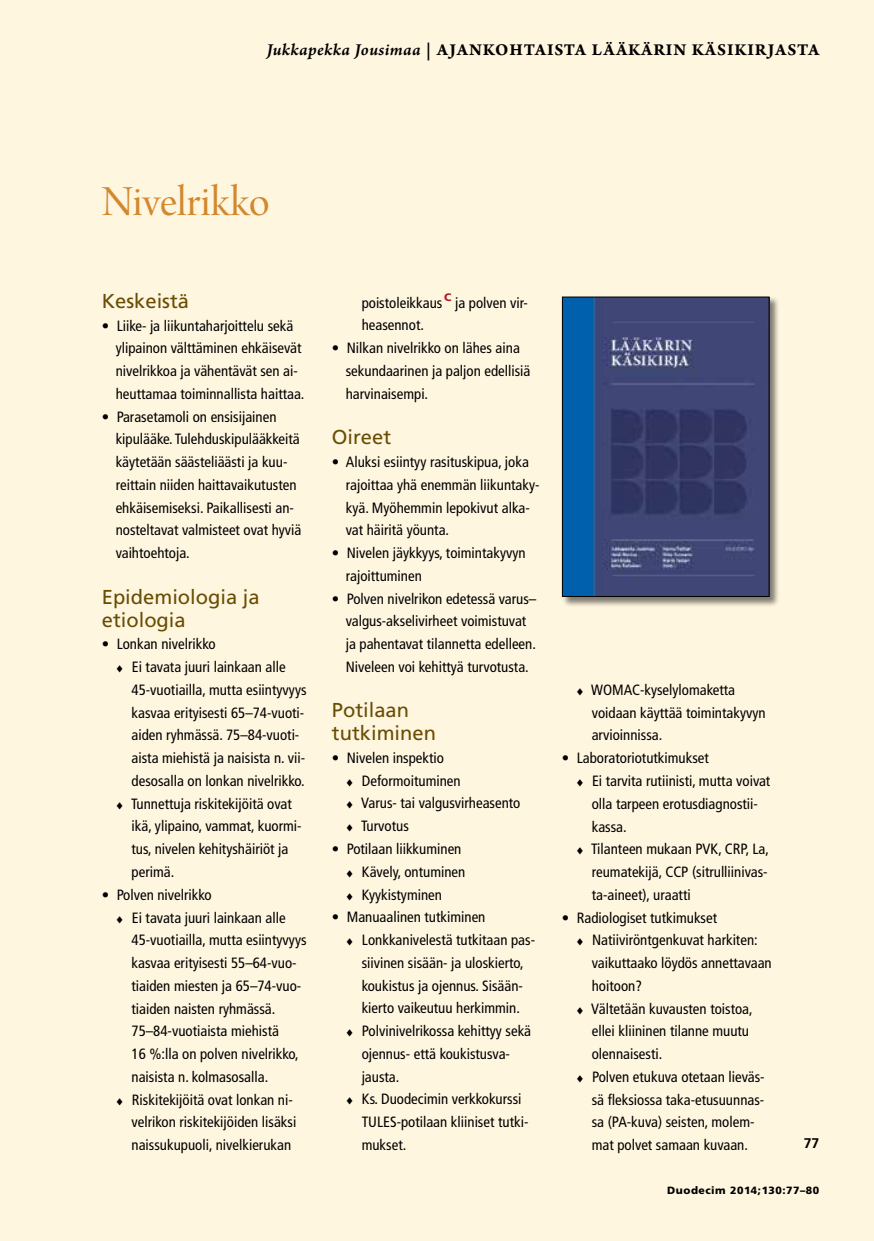
<style>
.page{position:relative;width:874px;height:1241px;background:#fff}
.page>*{position:absolute;margin:0;border:0;box-sizing:border-box;transform-origin:0 0}
.t1{font:45.5px "Arno Pro Display";color:#d3882d}
.t2{font:20.12px/22.8px "Frutiger LT Std";color:#684d03}
.t3{font:17.5px "Arno Pro Bold Sm Text";letter-spacing:.05em;color:#000}
.t4{font:condensed 14.88px/22.8px "Frutiger LT Std";color:#000}
.t5{font:700 14px "Frutiger LT Std";color:#000}
.t6{font:900 10.5px "Frutiger LT Std";letter-spacing:.05em;color:#000}
.s1{font-family:"Arno Pro Smbd Italic Sm Text"}
</style>
<div class="page">
<div style="left:0;top:0;width:873px;height:1240px;background:#fff6e0"></div>
<div style="left:561px;top:296px;width:218px;height:311px;background:#000;opacity:.5"></div>
<img style="left:563px;top:298px;width:204px;height:297px">
<div style="left:561px;top:296px;width:208px;height:301px;border:1px solid #000"></div>
<p class="t3" style="left:267px;top:39px;width:553px"><span class="s1">Jukkapekka Jousimaa</span> | AJANKOHTAISTA LÄÄKÄRIN KÄSIKIRJASTA</p>
<h1 class="t1" style="left:102px;top:176px;width:169px">Nivelrikko</h1>
<h2 class="t2" style="left:102px;top:289px;width:89px">Keskeistä</h2>
<p class="t4" style="left:116px;top:314px;width:190px;text-indent:-14px">• Liike- ja liikuntaharjoittelu sekä ylipainon välttäminen ehkäisevät nivelrikkoa ja vähentävät sen ai&shy;heuttamaa toiminnallista haittaa.</p>
<p class="t4" style="left:116px;top:405px;width:187px;text-indent:-14px">• Parasetamoli on ensisijainen kipulääke. Tulehduskipulääkkeitä käytetään säästeliäästi ja kuu&shy;reittain niiden haittavaikutusten ehkäisemiseksi. Paikallisesti an&shy;nosteltavat valmisteet ovat hyviä vaihtoehtoja.</p>
<h2 class="t2" style="left:102px;top:585px;width:159px">Epidemiologia ja etiologia</h2>
<p class="t4" style="left:102px;top:632px;width:115px">• Lonkan nivelrikko</p>
<p class="t4" style="left:115px;top:655px;width:172px">♦ Ei tavata juuri lainkaan alle</p>
<p class="t4" style="left:131px;top:678px;width:176px">45-vuotiailla, mutta esiintyvyys</p>
<p class="t4" style="left:131px;top:701px;width:174px">kasvaa erityisesti 65–74-vuoti-</p>
<p class="t4" style="left:131px;top:723px;width:169px">aiden ryhmässä. 75–84-vuoti-</p>
<p class="t4" style="left:131px;top:746px;width:175px">aista miehistä ja naisista n. vii-</p>
<p class="t4" style="left:131px;top:769px;width:174px">desosalla on lonkan nivelrikko.</p>
<p class="t4" style="left:115px;top:792px;width:178px">♦ Tunnettuja riskitekijöitä ovat</p>
<p class="t4" style="left:131px;top:814px;width:171px">ikä, ylipaino, vammat, kuormi-</p>
<p class="t4" style="left:131px;top:837px;width:158px">tus, nivelen kehityshäiriöt ja</p>
<p class="t4" style="left:131px;top:860px;width:44px">perimä.</p>
<p class="t4" style="left:102px;top:883px;width:111px">• Polven nivelrikko</p>
<p class="t4" style="left:115px;top:905px;width:172px">♦ Ei tavata juuri lainkaan alle</p>
<p class="t4" style="left:131px;top:928px;width:176px">45-vuotiailla, mutta esiintyvyys</p>
<p class="t4" style="left:131px;top:951px;width:166px">kasvaa erityisesti 55–64-vuo-</p>
<p class="t4" style="left:131px;top:974px;width:171px">tiaiden miesten ja 65–74-vuo-</p>
<p class="t4" style="left:131px;top:996px;width:145px">tiaiden naisten ryhmässä.</p>
<p class="t4" style="left:131px;top:1019px;width:149px">75–84-vuotiaista miehistä</p>
<p class="t4" style="left:131px;top:1042px;width:169px">16 %:lla on polven nivelrikko,</p>
<p class="t4" style="left:131px;top:1065px;width:138px">naisista n. kolmasosalla.</p>
<p class="t4" style="left:115px;top:1087px;width:179px">♦ Riskitekijöitä ovat lonkan ni-</p>
<p class="t4" style="left:131px;top:1110px;width:166px">velrikon riskitekijöiden lisäksi</p>
<p class="t4" style="left:131px;top:1133px;width:161px">naissukupuoli, nivelkierukan</p>
<p class="t4" style="left:361px;top:291px;width:168px">poistoleikkaus <sup>C</sup> ja polven vir&shy;heasennot.</p>
<p class="t4" style="left:345px;top:336px;width:186px;text-indent:-14px">• Nilkan nivelrikko on lähes aina sekundaarinen ja paljon edellisiä harvinaisempi.</p>
<h2 class="t2" style="left:332px;top:426px;width:61px">Oireet</h2>
<p class="t4" style="left:345px;top:450px;width:195px;text-indent:-14px">• Aluksi esiintyy rasituskipua, joka rajoittaa yhä enemmän liikuntaky&shy;kyä. Myöhemmin lepokivut alka&shy;vat häiritä yöunta.</p>
<p class="t4" style="left:345px;top:541px;width:181px;text-indent:-14px">• Nivelen jäykkyys, toimintakyvyn rajoittuminen</p>
<p class="t4" style="left:345px;top:587px;width:192px;text-indent:-14px">• Polven nivelrikon edetessä varus– valgus-akselivirheet voimistuvat ja pahentavat tilannetta edelleen.<br>Niveleen voi kehittyä turvotusta.</p>
<h2 class="t2" style="left:332px;top:699px;width:106px">Potilaan tutkiminen</h2>
<p class="t4" style="left:345px;top:746px;width:177px;text-indent:-13px">• Nivelen inspektio<br>♦ Deformoituminen<br>♦ Varus- tai valgusvirheasento ♦ Turvotus</p>
<p class="t4" style="left:345px;top:837px;width:121px;text-indent:-13px">• Potilaan liikkuminen ♦ Kävely, ontuminen ♦ Kyykistyminen</p>
<p class="t4" style="left:332px;top:905px;width:155px">• Manuaalinen tutkiminen</p>
<p class="t4" style="left:345px;top:928px;width:191px">♦ Lonkkanivelestä tutkitaan pas-</p>
<p class="t4" style="left:361px;top:951px;width:163px">siivinen sisään- ja uloskierto,</p>
<p class="t4" style="left:361px;top:973px;width:163px">koukistus ja ojennus. Sisään-</p>
<p class="t4" style="left:361px;top:996px;width:160px">kierto vaikeutuu herkimmin.</p>
<p class="t4" style="left:345px;top:1019px;width:187px">♦ Polvinivelrikossa kehittyy sekä</p>
<p class="t4" style="left:361px;top:1042px;width:148px">ojennus- että koukistusva-</p>
<p class="t4" style="left:361px;top:1064px;width:39px">jausta.</p>
<p class="t4" style="left:345px;top:1087px;width:178px">♦ Ks. Duodecimin verkkokurssi</p>
<p class="t4" style="left:361px;top:1110px;width:168px">TULES-potilaan kliiniset tutki-</p>
<p class="t4" style="left:361px;top:1133px;width:46px">mukset.</p>
<p class="t4" style="left:591px;top:678px;width:175px;text-indent:-16px">♦ WOMAC-kyselylomaketta voidaan käyttää toimintakyvyn arvioinnissa.</p>
<p class="t4" style="left:561px;top:746px;width:148px">• Laboratoriotutkimukset</p>
<p class="t4" style="left:575px;top:769px;width:196px">♦ Ei tarvita rutiinisti, mutta voivat</p>
<p class="t4" style="left:591px;top:792px;width:168px">olla tarpeen erotusdiagnostii-</p>
<p class="t4" style="left:591px;top:815px;width:36px">kassa.</p>
<p class="t4" style="left:575px;top:837px;width:195px">♦ Tilanteen mukaan PVK, CRP, La,</p>
<p class="t4" style="left:591px;top:860px;width:177px">reumatekijä, CCP (sitrulliinivas-</p>
<p class="t4" style="left:591px;top:883px;width:100px">ta-aineet), uraatti</p>
<p class="t4" style="left:561px;top:906px;width:157px">• Radiologiset tutkimukset</p>
<p class="t4" style="left:575px;top:928px;width:184px">♦ Natiiviröntgenkuvat harkiten:</p>
<p class="t4" style="left:591px;top:951px;width:181px">vaikuttaako löydös annettavaan</p>
<p class="t4" style="left:591px;top:974px;width:52px">hoitoon?</p>
<p class="t4" style="left:575px;top:997px;width:179px">♦ Vältetään kuvausten toistoa,</p>
<p class="t4" style="left:591px;top:1019px;width:159px">ellei kliininen tilanne muutu</p>
<p class="t4" style="left:591px;top:1042px;width:72px">olennaisesti.</p>
<p class="t4" style="left:575px;top:1065px;width:191px">♦ Polven etukuva otetaan lieväs-</p>
<p class="t4" style="left:591px;top:1088px;width:174px">sä fleksiossa taka-etusuunnas-</p>
<p class="t4" style="left:591px;top:1110px;width:164px">sa (PA-kuva) seisten, molem-</p>
<p class="t4" style="left:591px;top:1133px;width:158px">mat polvet samaan kuvaan.</p>
<p class="t6" style="left:667px;top:1183px;width:153px">Duodecim 2014;130:77–80</p>
<p class="t5" style="left:803px;top:1134px;width:17px">77</p>
</div>
